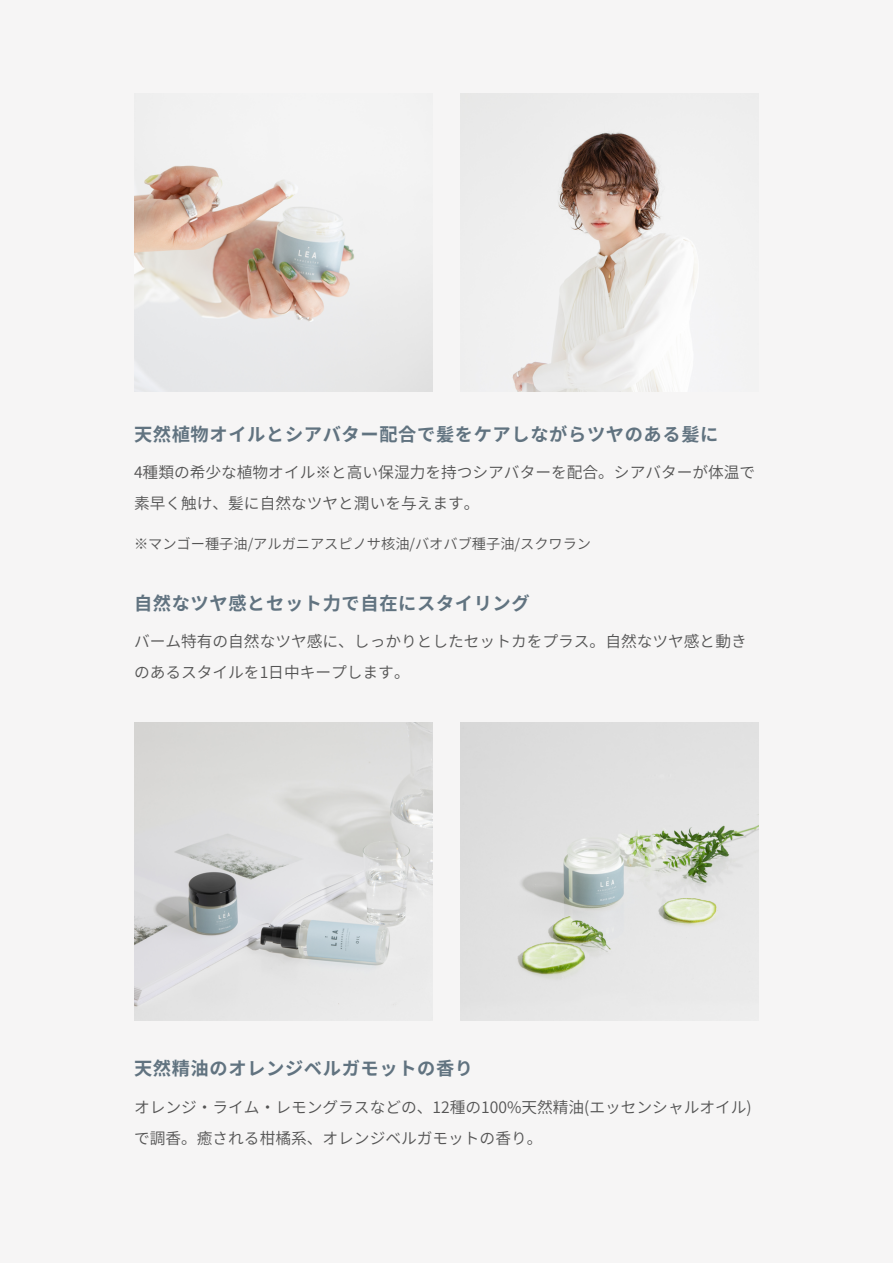
<style>
.page{position:relative;width:893px;height:1264px;background:#fff}
.page>*{position:absolute;margin:0;border:0;box-sizing:border-box;transform-origin:0 0}
.t1{font:700 18.15px "Gen Shin Gothic";letter-spacing:.035em;color:#617380}
.t2{font:15.75px/31.5px "Gen Shin Gothic";color:#545454}
.t3{font:14.25px "Gen Shin Gothic";color:#545454}
</style>
<div class="page">
<div style="left:0;top:0;width:892px;height:1262px;background:#f6f5f5"></div>
<img style="left:134px;top:165px;width:298px;height:226px">
<img style="left:134px;top:722px;width:298px;height:298px">
<img style="left:460px;top:722px;width:298px;height:298px">
<img style="left:460px;top:93px;width:233px;height:298px">
<p class="t1" style="left:134px;top:421px;width:586px">天然植物オイルとシアバター配合で髪をケアしながらツヤのある髪に</p>
<p class="t2" style="left:134px;top:456px;width:622px">4種類の希少な植物オイル※と高い保湿力を持つシアバターを配合。シアバターが体温で素早く触け、髪に自然なツヤと潤いを与えます。</p>
<p class="t3" style="left:134px;top:534px;width:458px">※マンゴー種子油/アルガニアスピノサ核油/バオバブ種子油/スクワラン</p>
<p class="t1" style="left:134px;top:590px;width:397px">自然なツヤ感とセット力で自在にスタイリング</p>
<p class="t2" style="left:134px;top:625px;width:614px">バーム特有の自然なツヤ感に、しっかりとしたセットカをプラス。自然なツヤ感と動きのあるスタイルを1日中キープします。</p>
<p class="t1" style="left:134px;top:1055px;width:340px">天然精油のオレンジベルガモットの香り</p>
<p class="t2" style="left:134px;top:1091px;width:619px">オレンジ・ライム・レモングラスなどの、12種の100%天然精油(エッセンシャルオイル)で調香。癒される柑橘系、オレンジベルガモットの香り。</p>
</div>
